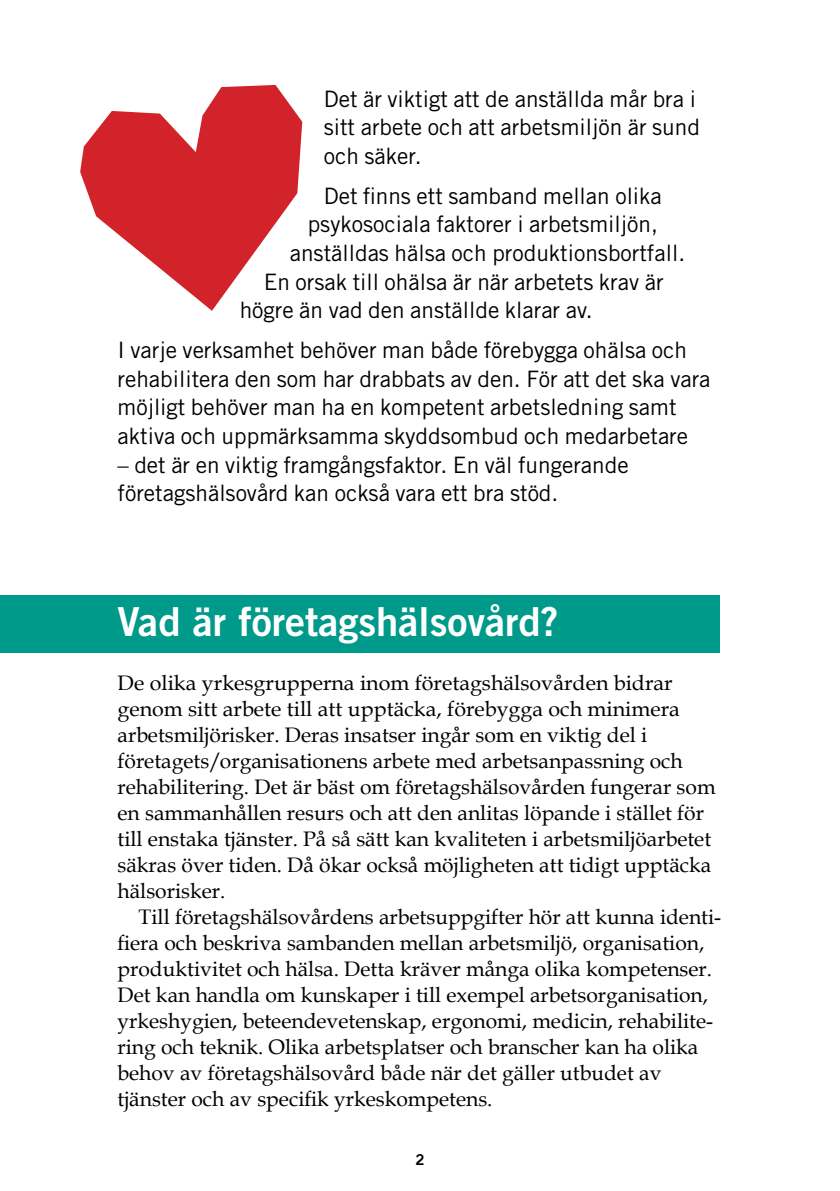
<style>
.page{position:relative;width:840px;height:1191px;background:#fff}
.page>*{position:absolute;margin:0;border:0;box-sizing:border-box;transform-origin:0 0}
.t1{font:40px "Trade Gothic LT Std Bd 2";color:#fff}
.t2{font:22.6px/28.6px "Trade Gothic LT Std";color:#000}
.t3{font:21px/26px "Book Antiqua";color:#000}
.t4{font:15px "Trade Gothic Bold Two";color:#000}
</style>
<div class="page">
<div style="left:0;top:595px;width:719px;height:57px;background:#009a8a"></div>
<svg style="left:80px;top:85px;width:222px;height:226px;fill:#d2232a"></svg>
<p class="t2" style="left:323px;top:84px;width:377px">Det är viktigt att de anställda mår bra i sitt arbete och att arbetsmiljön är sund och säker.</p>
<p class="t2" style="left:323px;top:181px;width:339px">Det finns ett samband mellan olika</p>
<p class="t2" style="left:307px;top:210px;width:351px">psykosociala faktorer i arbetsmiljön,</p>
<p class="t2" style="left:289px;top:238px;width:397px">anställdas hälsa och produktionsbortfall.</p>
<p class="t2" style="left:263px;top:267px;width:401px">En orsak till ohälsa är när arbetets krav är</p>
<p class="t2" style="left:239px;top:295px;width:354px">högre än vad den anställde klarar av.</p>
<p class="t2" style="left:117px;top:335px;width:594px">I varje verksamhet behöver man både förebygga ohälsa och rehabilitera den som har drabbats av den. För att det ska vara möjligt behöver man ha en kompetent arbetsledning samt aktiva och uppmärksamma skyddsombud och medarbetare</p>
<p class="t2" style="left:117px;top:450px;width:512px">– det är en viktig framgångsfaktor. En väl fungerande företagshälsovård kan också vara ett bra stöd.</p>
<h1 class="t1" style="left:117px;top:597px;width:442px">Vad är företagshälsovård?</h1>
<p class="t3" style="left:117px;top:669px;width:599px">De olika yrkesgrupperna inom företagshälsovården bidrar genom sitt arbete till att upptäcka, förebygga och minimera arbetsmiljörisker. Deras insatser ingår som en viktig del i företagets/organisationens arbete med arbetsanpassning och rehabilitering. Det är bäst om företagshälsovården fungerar som en sammanhållen resurs och att den anlitas löpande i stället för till enstaka tjänster. På så sätt kan kvaliteten i arbetsmiljöarbetet säkras över tiden. Då ökar också möjligheten att tidigt upptäcka hälsorisker.</p>
<p class="t3" style="left:117px;top:903px;width:605px;text-indent:21px">Till företagshälsovårdens arbetsuppgifter hör att kunna identi&shy;fiera och beskriva sambanden mellan arbetsmiljö, organisation, produktivitet och hälsa. Detta kräver många olika kompetenser.<br>Det kan handla om kunskaper i till exempel arbetsorganisation, yrkeshygien, beteendevetenskap, ergonomi, medicin, rehabilite&shy;ring och teknik. Olika arbetsplatser och branscher kan ha olika behov av företagshälsovård både när det gäller utbudet av tjänster och av specifik yrkeskompetens.</p>
<p class="t4" style="left:415px;top:1149px;width:11px">2</p>
</div>
